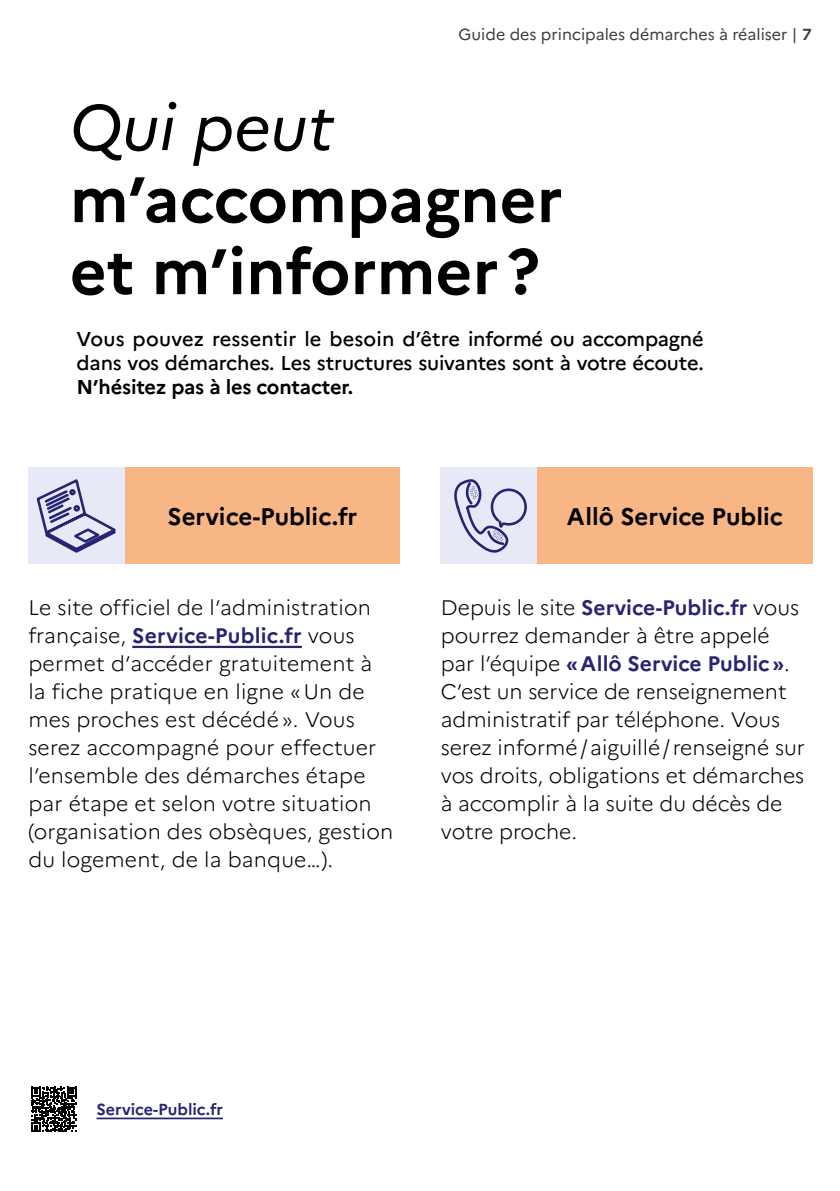
<style>
.page{position:relative;width:840px;height:1191px;background:#fff}
.page>*{position:absolute;margin:0;border:0;box-sizing:border-box;transform-origin:0 0}
.t1{font:700 64px/72px "Marianne";color:#000}
.t2{font:700 24px "Marianne";color:#000}
.t3{font:300 21px/28px "Marianne";color:#000}
.t4{font:700 21px "Marianne";color:#272571}
.t5{font:500 20px/24px "Marianne";letter-spacing:-.01em;color:#000;text-align:justify}
.t6{font:16px "Marianne";color:#3c3c3b}
.t7{font:700 16px "Marianne";color:#272571}
.s1{font-weight:700}
.s2{font-weight:400;font-style:italic}
.s3{font-weight:700;color:#272571}
.s4{font-weight:300;color:#000}
</style>
<div class="page">
<hr style="left:132px;top:646px;width:170px;height:2px;background:#272571">
<hr style="left:96px;top:1117px;width:127px;height:2px;background:#272571">
<svg style="left:31px;top:1086px;width:45px;height:46px"></svg>
<div style="left:125px;top:468px;width:275px;height:96px;background:#f8b686"></div>
<div style="left:537px;top:468px;width:275px;height:96px;background:#f8b686"></div>
<div style="left:28px;top:468px;width:97px;height:96px;background:#e7eaf6"></div>
<div style="left:440px;top:468px;width:97px;height:96px;background:#e7eaf6"></div>
<svg style="left:454px;top:479px;width:73px;height:74px"></svg>
<svg style="left:36px;top:479px;width:80px;height:74px"></svg>
<p class="t6" style="left:458px;top:22px;width:354px">Guide des principales démarches à réaliser | <span class="s1">7</span></p>
<p class="t1" style="left:70px;top:86px;width:494px"><span class="s2">Qui peut </span>m’accompagner et m’informer?</p>
<p class="t5" style="left:77px;top:325px;width:628px">Vous pouvez ressentir le besoin d’être informé ou accompagné dans vos démarches. Les structures suivantes sont à votre écoute.<br><span class="s1">N’hésitez pas à les contacter.</span></p>
<p class="t2" style="left:167px;top:498px;width:191px">Service-Public.fr</p>
<p class="t3" style="left:28px;top:592px;width:344px">Le site officiel de l’administration française, <span class="s3">Service-Public.fr</span> vous</p>
<p class="t3" style="left:28px;top:648px;width:366px">permet d’accéder gratuitement à la fiche pratique en ligne « Un de mes proches est décédé». Vous serez accompagné pour effectuer l’ensemble des démarches étape par étape et selon votre situation (organisation des obsèques, gestion du logement, de la banque…).</p>
<p class="t2" style="left:566px;top:498px;width:218px">Allô Service Public</p>
<p class="t4" style="left:440px;top:591px;width:360px"><span class="s4">Depuis le site</span> Service-Public.fr <span class="s4">vous</span></p>
<p class="t3" style="left:440px;top:620px;width:366px">pourrez demander à être appelé par l’équipe <span class="s3">«Allô Service Public»</span>.<br>C’est un service de renseignement administratif par téléphone. Vous serez informé/aiguillé/renseigné sur vos droits, obligations et démarches à accomplir à la suite du décès de votre proche.</p>
<p class="t7" style="left:96px;top:1097px;width:128px">Service-Public.fr</p>
</div>
